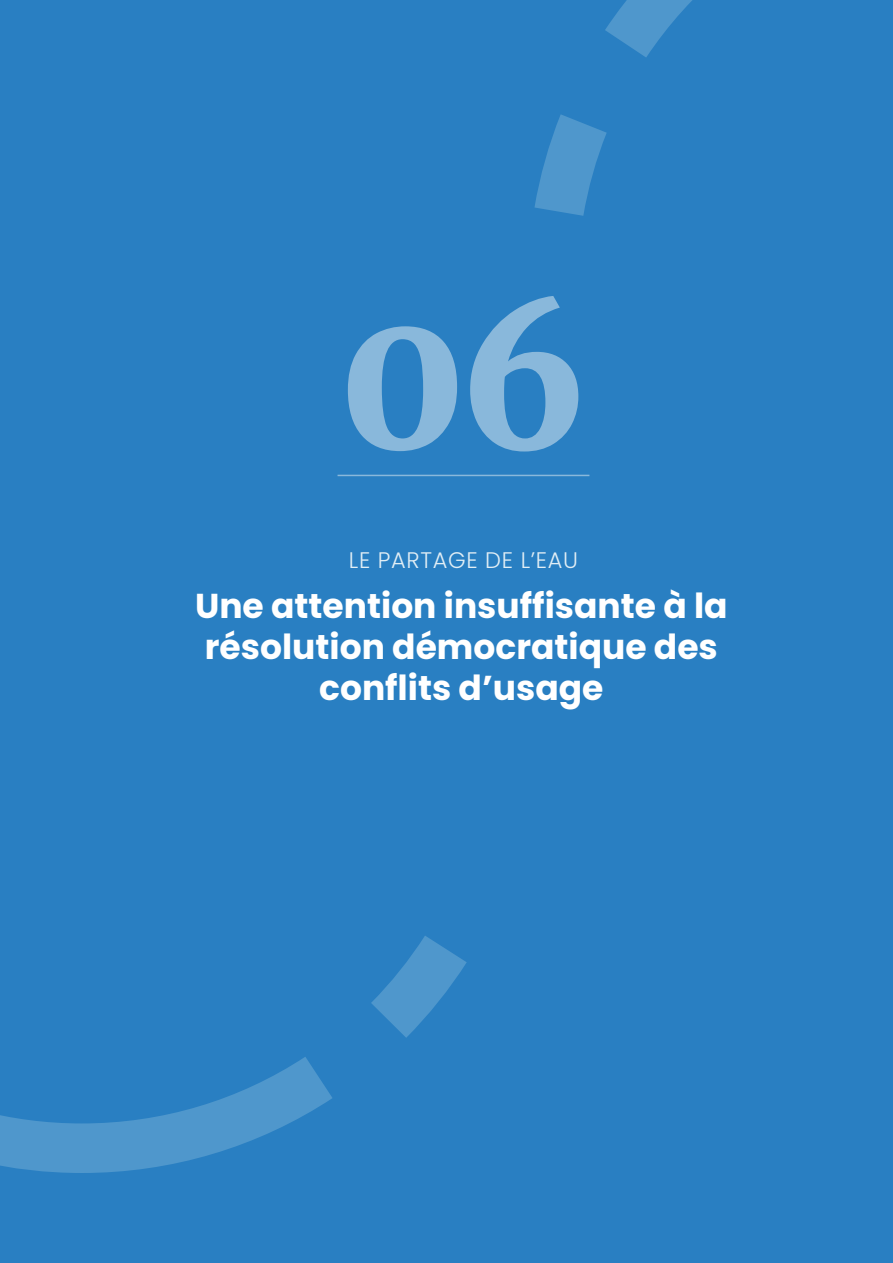
<style>
.page{position:relative;width:893px;height:1263px;background:#297fc2}
.page>*{position:absolute;margin:0;border:0;box-sizing:border-box;transform-origin:0 0}
.t1{font:900 195px "Merriweather";color:#89b8db}
.t2{font:700 34.5px/41.4px "Poppins";color:#fff;text-align:center}
.t3{font:300 22.5px "Poppins";letter-spacing:.03em;color:#e1eef5}
</style>
<div class="page">
<hr style="left:338px;top:475px;width:251px;height:1px;background:#89b8db">
<svg style="left:371px;top:936px;width:96px;height:102px"></svg>
<svg style="left:0;top:1057px;width:332px;height:116px"></svg>
<svg style="left:534px;top:114px;width:73px;height:102px"></svg>
<svg style="left:605px;top:0;width:87px;height:57px"></svg>
<h1 class="t1" style="left:338px;top:242px;width:253px">06</h1>
<p class="t3" style="left:349px;top:547px;width:231px">LE PARTAGE DE L’EAU</p>
<p class="t2" style="left:195px;top:585px;width:534px">Une attention insuffisante à la résolution démocratique des conflits d’usage</p>
</div>
